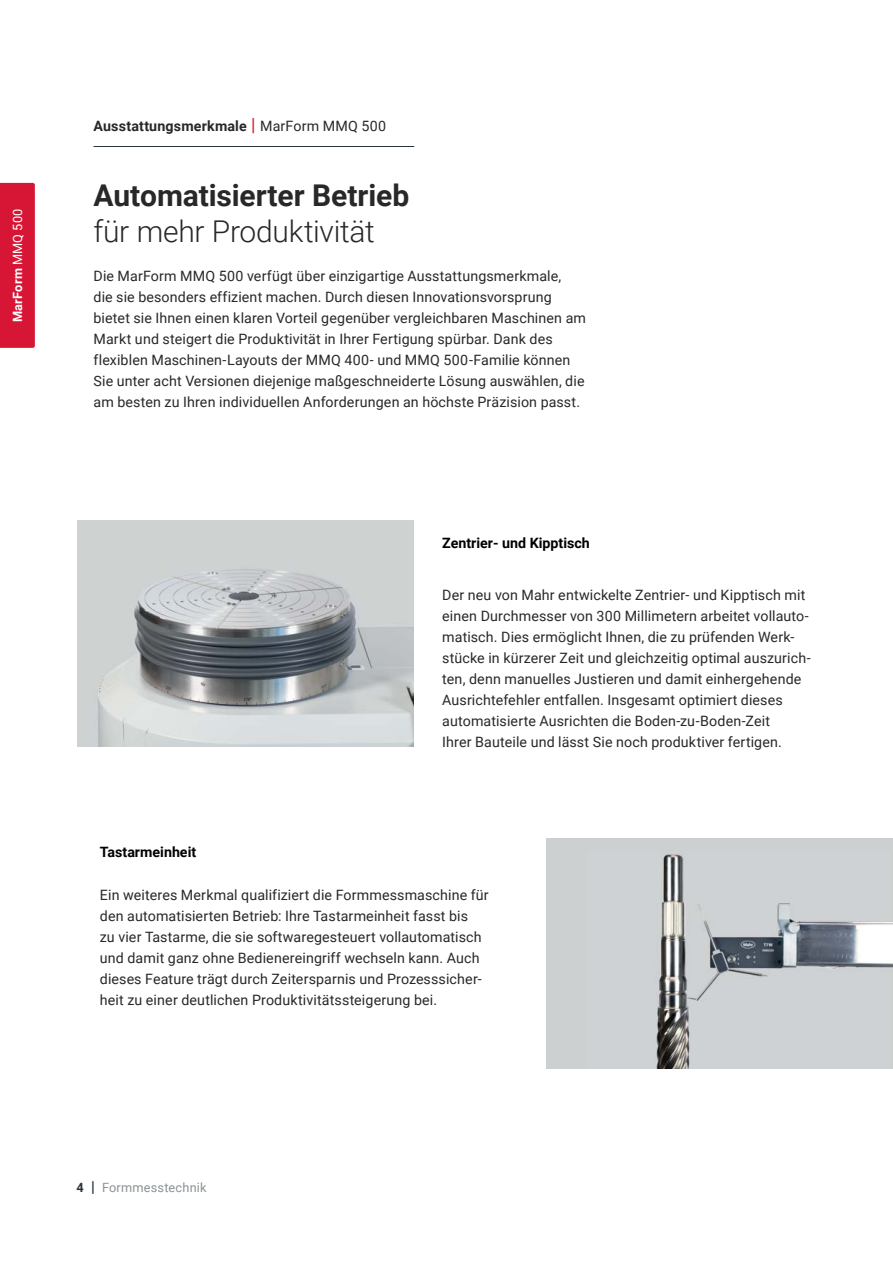
<style>
.page{position:relative;width:893px;height:1263px;background:#fff}
.page>*{position:absolute;margin:0;border:0;box-sizing:border-box;transform-origin:0 0}
.H0_Auszeichnung_30pt{font:700 30px/36px "Roboto";letter-spacing:-.005em;color:#292829}
.Einleitung_9_5_Regul{font:14.25px/21px "Roboto";letter-spacing:.01em;color:#292829}
.t1{font:700 14.25px "Roboto";color:#000}
.Dachzeile_9_5pt_Regu{font:700 14.25px "Roboto";letter-spacing:.01em;color:#292829}
.t2{font:12.75px "Roboto";letter-spacing:.015em;color:#8b9296}
.t3{font:700 12.75px "Roboto";letter-spacing:.015em;color:#fff}
.s1{font-weight:400}
.s2{font-weight:400;font-size:18px;color:#d71635}
.s3{font-weight:300}
.s4{font-weight:700;color:#2a343a}
.s5{font-weight:700;font-size:15px;color:#2a343a}
</style>
<div class="page">
<div style="left:0;top:183px;width:35px;height:165px;background:#d71635"></div>
<img style="left:77px;top:521px;width:336px;height:226px">
<hr style="left:94px;top:146px;width:320px;height:1px;background:#2a343a">
<div style="left:546px;top:838px;width:347px;height:231px;background:#cdd0d1"></div>
<img style="left:656px;top:854px;width:237px;height:215px">
<p class="t3" style="left:9px;top:322px;width:115px;rotate:-90deg">MarForm <span class="s1">MMQ 500</span></p>
<p class="Dachzeile_9_5pt_Regu" style="left:94px;top:116px;width:294px">Ausstattungsmerkmale <span class="s2">|</span> <span class="s1">MarForm MMQ 500</span></p>
<p class="H0_Auszeichnung_30pt" style="left:94px;top:176px;width:317px">Automatisierter Betrieb <span class="s3">für mehr Produktivität</span></p>
<p class="Einleitung_9_5_Regul" style="left:94px;top:265px;width:494px">Die MarForm MMQ 500 verfügt über einzigartige Ausstattungsmerkmale,<br>die sie besonders effizient machen. Durch diesen Innovationsvorsprung bietet sie Ihnen einen klaren Vorteil gegenüber vergleichbaren Maschinen am Markt und steigert die Produktivität in Ihrer Fertigung spürbar. Dank des flexiblen Maschinen-Layouts der MMQ 400- und MMQ 500-Familie können Sie unter acht Versionen diejenige maßgeschneiderte Lösung auswählen, die am besten zu Ihren individuellen Anforderungen an höchste Präzision passt.</p>
<p class="t1" style="left:442px;top:533px;width:149px">Zentrier- und Kipptisch</p>
<p class="Einleitung_9_5_Regul" style="left:442px;top:584px;width:370px">Der neu von Mahr entwickelte Zentrier- und Kipptisch mit einen Durchmesser von 300 Millimetern arbeitet vollauto&shy;matisch. Dies ermöglicht Ihnen, die zu prüfenden Werk&shy;stücke in kürzerer Zeit und gleichzeitig optimal auszurich&shy;ten, denn manuelles Justieren und damit einhergehende Ausrichtefehler entfallen. Insgesamt optimiert dieses automatisierte Ausrichten die Boden-zu-Boden-Zeit<br>Ihrer Bauteile und lässt Sie noch produktiver fertigen.</p>
<p class="t1" style="left:100px;top:842px;width:98px">Tastarmeinheit</p>
<p class="Einleitung_9_5_Regul" style="left:100px;top:884px;width:390px">Ein weiteres Merkmal qualifiziert die Formmessmaschine für den automatisierten Betrieb: Ihre Tastarmeinheit fasst bis<br>zu vier Tastarme, die sie softwaregesteuert vollautomatisch und damit ganz ohne Bedienereingriff wechseln kann. Auch dieses Feature trägt durch Zeitersparnis und Prozesssicher&shy;heit zu einer deutlichen Produktivitätssteigerung bei.</p>
<p class="t2" style="left:77px;top:1179px;width:132px"><span class="s4">4</span> <span class="s5">|</span> Formmesstechnik</p>
</div>
